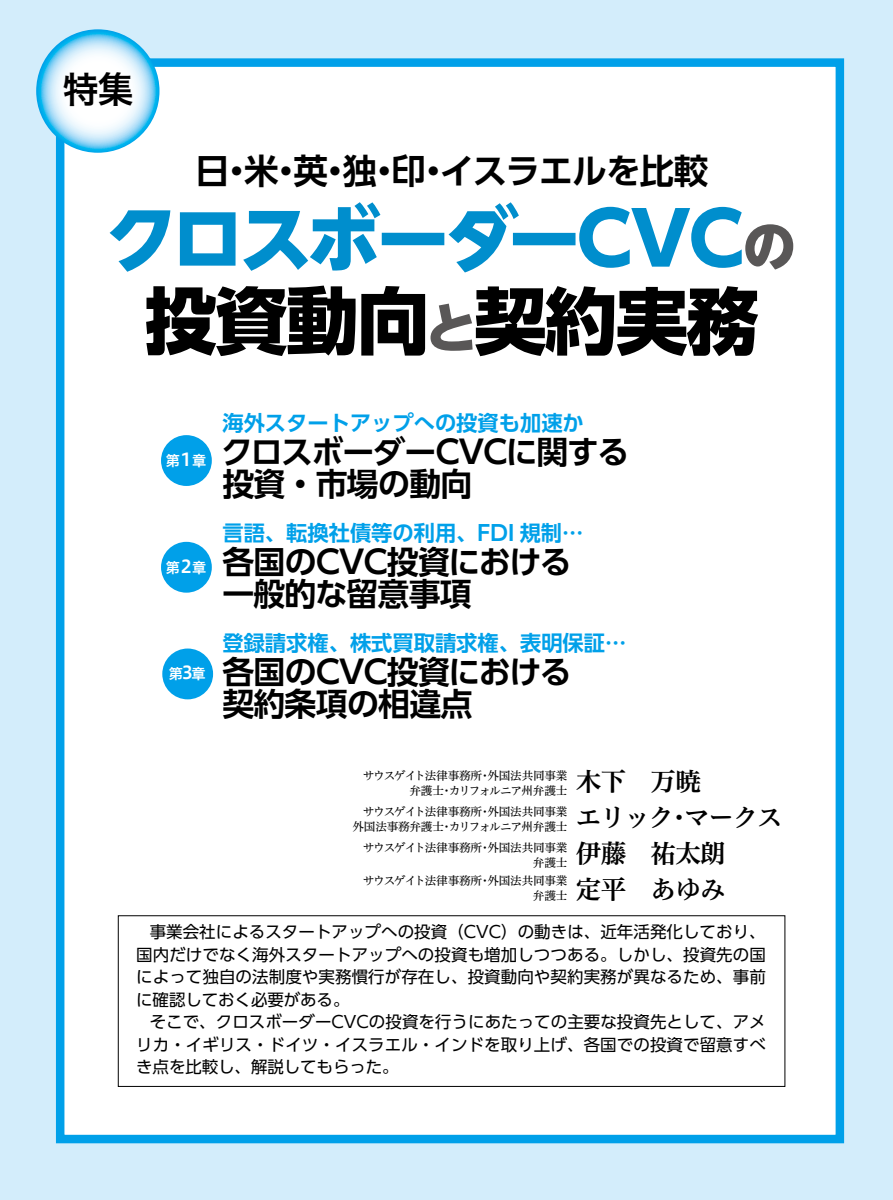
<style>
.page{position:relative;width:893px;height:1200px;background:#fff}
.page>*{position:absolute;margin:0;border:0;box-sizing:border-box;transform-origin:0 0}
.t1{font:800 72.6px/82.1px "UD Shin Go NT Pro";letter-spacing:-.025em;color:#008ecd;text-align:center}
.t2{font:36px "Hiragino UD Sans F Std N W6";color:#000}
.t3{font:700 34.5px "UD Shin Go Pro De";letter-spacing:-.015em;color:#000}
.t4{font:700 31.95px/32px "UD Shin Go Pro De";letter-spacing:-.03em;color:#000}
.t5{font:25.5px/35.7px "Hiragino UD Serif Std W6";letter-spacing:-.05em;color:#000}
.t6{font:25.5px/35.7px "Hiragino UD Serif Std W6";letter-spacing:-.025em;color:#000}
.t7{font:700 21.3px "UD Shin Go Pro De";color:#00a0e9}
.t8{font:17.85px "Hiragino UD Sans F Std W6";color:#fff}
.t9{font:16.5px/22.5px "UD Shin Go Pro";letter-spacing:.005em;color:#000;text-align:justify}
.t10{font:14.25px "Hiragino UD Sans F Std W6";color:#fff}
.t11{font:11.7px/21px "Hiragino UD Serif Std N W4";letter-spacing:-.025em;color:#000}
.t12{font:11.7px/15px "Hiragino UD Serif Std N W4";letter-spacing:-.055em;color:#000}
.s1{font-size:54px;color:#595757}
.s2{color:#000}
.s3{font-size:17.85px}
</style>
<div class="page">
<div style="left:0;top:0;width:893px;height:1199px;background:#d3edfb"></div>
<div style="left:60px;top:63px;width:780px;height:1075px;background:#fff"></div>
<div style="left:56px;top:58px;width:788px;height:1084px;border:9px solid #00a0e9"></div>
<svg style="left:36px;top:29px;width:123px;height:124px"></svg>
<div style="left:161px;top:435px;width:51px;height:51px;background:#00a0e9;border-radius:50%"></div>
<div style="left:161px;top:541px;width:51px;height:51px;background:#00a0e9;border-radius:50%"></div>
<div style="left:162px;top:648px;width:51px;height:51px;background:#00a0e9;border-radius:50%"></div>
<h2 class="t2" style="left:63px;top:62px;width:73px">特集</h2>
<h3 class="t3" style="left:195px;top:143px;width:515px">日米英独印イスラエルを比較</h3>
<h3 class="t3" style="left:220px;top:143px;width:233px">・・・・・</h3>
<h1 class="t1" style="left:104px;top:196px;width:693px">クロスボーダーCVC<span class="s1">の</span><span class="s2">投資動向</span><span class="s1">と</span><span class="s2">契約実務</span></h1>
<p class="t8" style="left:177px;top:445px;width:19px">１</p>
<p class="t10" style="left:192px;top:449px;width:16px">章</p>
<p class="t10" style="left:166px;top:449px;width:16px">第</p>
<p class="t8" style="left:177px;top:552px;width:19px">２</p>
<p class="t10" style="left:192px;top:556px;width:16px">章</p>
<p class="t10" style="left:166px;top:556px;width:16px">第</p>
<p class="t10" style="left:169px;top:662px;width:38px">第章<span class="s3">3</span></p>
<p class="t7" style="left:222px;top:405px;width:363px">海外スタートアップへの投資も加速か</p>
<h3 class="t4" style="left:221px;top:435px;width:410px">クロスボーダーＣＶＣに関する投資・市場の動向</h3>
<p class="t7" style="left:222px;top:515px;width:363px">言語、転換社債等の利用、FDI 規制...</p>
<h3 class="t4" style="left:222px;top:545px;width:351px">各国のＣＶＣ投資における一般的な留意事項</h3>
<p class="t7" style="left:222px;top:625px;width:405px">登録請求権、株式買取請求権、表明保証...</p>
<h3 class="t4" style="left:222px;top:655px;width:351px">各国のＣＶＣ投資における契約条項の相違点</h3>
<h3 class="t5" style="left:576px;top:762px;width:208px">木下　万暁<br>エリックマークス</h3>
<p class="t11" style="left:363px;top:764px;width:206px">サウスゲイト法律事務所外国法共同事業</p>
<p class="t12" style="left:410px;top:767px;width:159px;text-indent:69px">・<br>弁護士カリフォルニア州弁護士</p>
<p class="t11" style="left:363px;top:779px;width:206px;text-indent:78px">・<br>サウスゲイト法律事務所外国法共同事業</p>
<p class="t11" style="left:353px;top:803px;width:216px;line-height:15px;text-indent:126px">・<br>外国法事務弁護士カリフォルニア州弁護士</p>
<h3 class="t6" style="left:576px;top:798px;width:151px;text-indent:91px">・<br>伊藤　祐太朗定平　あゆみ</h3>
<p class="t9" style="left:136px;top:920px;width:631px;text-indent:13px">事業会社によるスタートアップへの投資（CVC）の動きは、近年活発化しており、国内だけでなく海外スタートアップへの投資も増加しつつある。しかし、投資先の国によって独自の法制度や実務慣行が存在し、投資動向や契約実務が異なるため、事前に確認しておく必要がある。</p>
<p class="t9" style="left:136px;top:1010px;width:631px;text-indent:13px">そこで、クロスボーダーCVCの投資を行うにあたっての主要な投資先として、アメリカ・イギリス・ドイツ・イスラエル・インドを取り上げ、各国での投資で留意すべき点を比較し、解説してもらった。</p>
<p class="t11" style="left:363px;top:815px;width:206px;text-indent:78px">・<br>サウスゲイト法律事務所外国法共同事業</p>
<p class="t11" style="left:479px;top:835px;width:13px">・</p>
<p class="t11" style="left:363px;top:852px;width:206px;line-height:18.1px;text-align:right">弁護士<br>サウスゲイト法律事務所外国法共同事業</p>
<p class="t11" style="left:479px;top:869px;width:13px">・</p>
<p class="t11" style="left:533px;top:884px;width:36px">弁護士</p>
</div>
